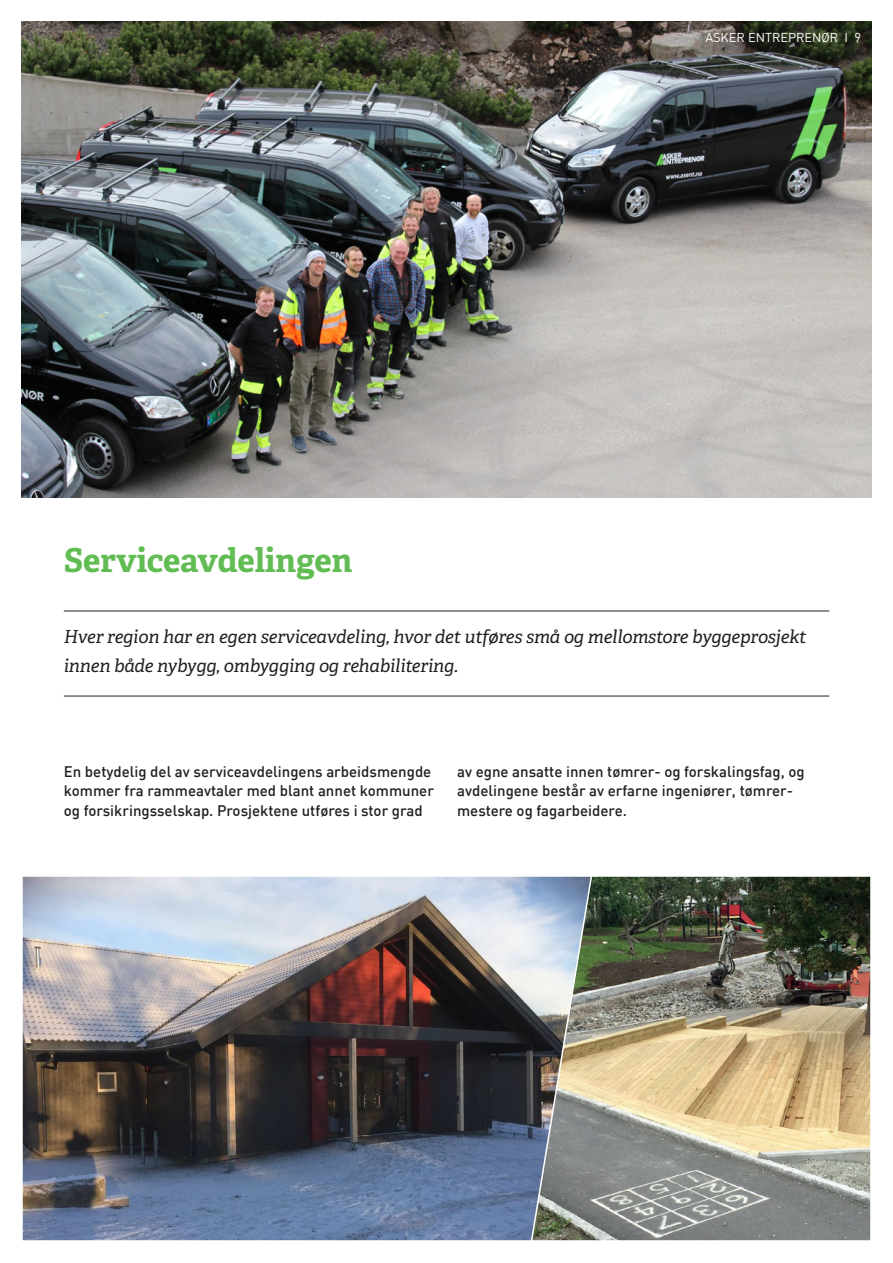
<style>
.page{position:relative;width:893px;height:1263px;background:#fff}
.page>*{position:absolute;margin:0;border:0;box-sizing:border-box;transform-origin:0 0}
.t1{font:700 33px "Adelle PE";letter-spacing:-.005em;color:#62bc54}
.t2{font:italic 18px/28.5px "Adelle PE";letter-spacing:-.01em;color:#231f20}
.t3{font:500 15px/19.5px "DIN";color:#231f20}
.t4{font:12.75px "DIN";color:#fff}
</style>
<div class="page">
<img style="left:21px;top:21px;width:851px;height:476px">
<hr style="left:64px;top:611px;width:765px;height:1px;background:#231f20">
<hr style="left:64px;top:696px;width:765px;height:1px;background:#231f20">
<img style="left:24px;top:878px;width:506px;height:361px">
<img style="left:530px;top:876px;width:341px;height:365px">
<p class="t1" style="left:64px;top:536px;width:290px">Serviceavdelingen</p>
<p class="t4" style="left:705px;top:30px;width:157px">ASKER ENTREPRENØR I 9</p>
<p class="t2" style="left:64px;top:622px;width:744px">Hver region har en egen serviceavdeling, hvor det utføres små og mellomstore byggeprosjekt innen både nybygg, ombygging og rehabilitering.</p>
<p class="t3" style="left:64px;top:761px;width:372px">En betydelig del av serviceavdelingens arbeidsmengde kommer fra rammeavtaler med blant annet kommuner og forsikringsselskap. Prosjektene utføres i stor grad</p>
<p class="t3" style="left:457px;top:761px;width:349px">av egne ansatte innen tømrer- og forskalingsfag, og avdelingene består av erfarne ingeniører, tømrer&shy;mestere og fagarbeidere.</p>
</div>
